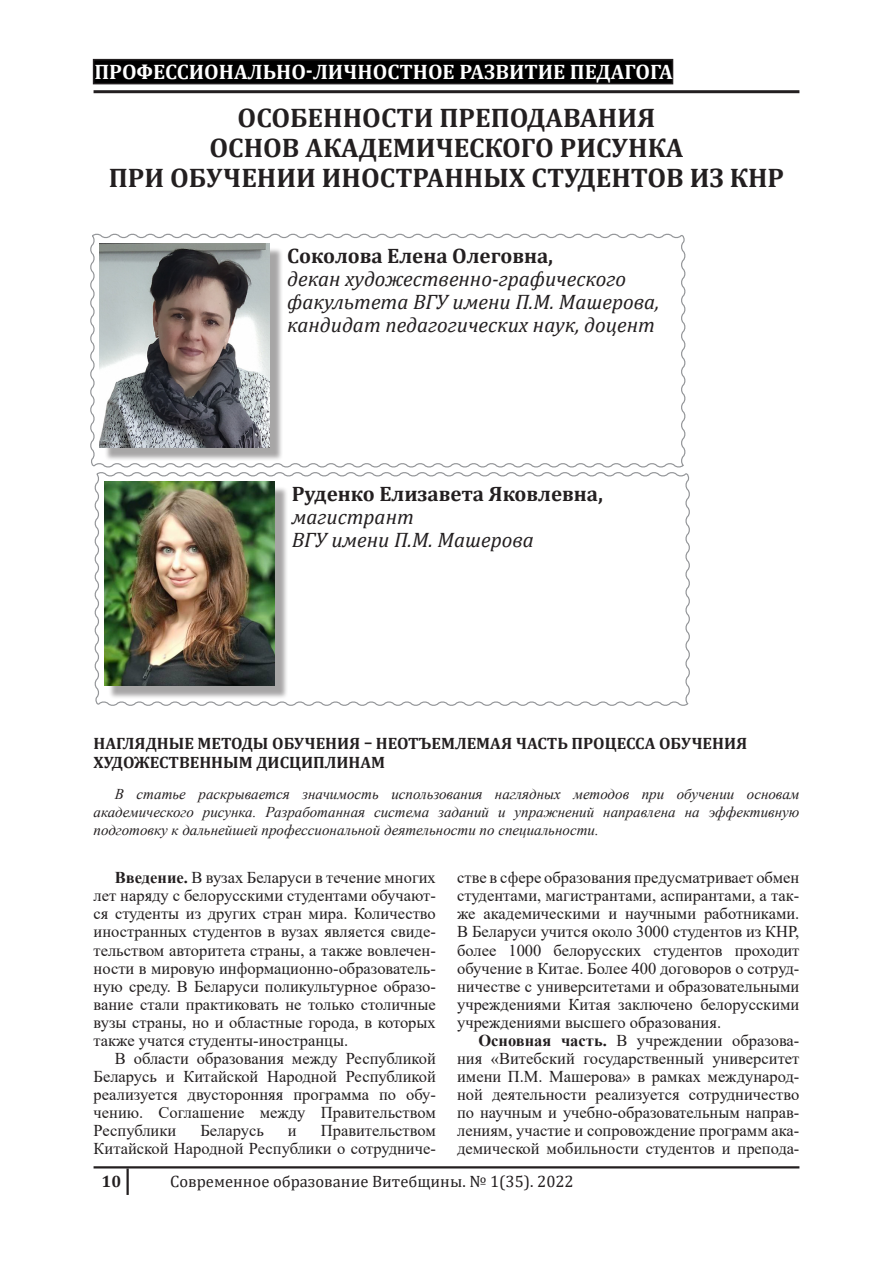
<style>
.page{position:relative;width:893px;height:1263px;background:#fff}
.page>*{position:absolute;margin:0;border:0;box-sizing:border-box;transform-origin:0 0}
.название_статьи{font:700 27px/29.7px "Cambria";color:#231f20;text-align:center}
.автор{font:italic 21px/23.1px "Cambria";color:#231f20}
.автор-2{font:700 21px "Cambria";color:#231f20}
.t1{font:700 21px "Cambria";color:#fff}
.основной_текст{font:16.5px/18.1px "Times New Roman";color:#231f20;text-align:justify}
.слоган{font:700 16.5px/19.8px "Cambria";color:#231f20}
.t2{font:16.5px "Cambria";color:#231f20}
.аннотация{font:italic 15px/18px "Times New Roman";color:#231f20;text-align:justify}
.s1{font-weight:700}
</style>
<div class="page">
<hr style="left:94px;top:90px;width:705px;height:3px;background:#231f20">
<hr style="left:94px;top:1166px;width:705px;height:2px;background:#231f20">
<hr style="left:126px;top:1168px;width:3px;height:27px;background:#231f20">
<div style="left:94px;top:60px;width:578px;height:24px;background:#000"></div>
<div style="left:93px;top:59px;width:580px;height:25px;border:2px solid #231f20"></div>
<svg style="left:90px;top:233px;width:596px;height:235px"></svg>
<div style="left:104px;top:248px;width:179px;height:213px;background:#231f20;opacity:.4"></div>
<img style="left:100px;top:243px;width:170px;height:204px">
<svg style="left:94px;top:472px;width:596px;height:234px"></svg>
<div style="left:108px;top:486px;width:180px;height:213px;background:#231f20;opacity:.4"></div>
<img style="left:104px;top:482px;width:170px;height:204px">
<p class="t1" style="left:94px;top:57px;width:580px">ПРОФЕССИОНАЛЬНО-ЛИЧНОСТНОЕ РАЗВИТИЕ ПЕДАГОГА</p>
<p class="название_статьи" style="left:109px;top:102px;width:677px">ОСОБЕННОСТИ ПРЕПОДАВАНИЯ<br>ОСНОВ АКАДЕМИЧЕСКОГО РИСУНКА<br>ПРИ ОБУЧЕНИИ ИНОСТРАННЫХ СТУДЕНТОВ ИЗ КНР</p>
<p class="автор-2" style="left:287px;top:241px;width:267px">Соколова Елена Олеговна,</p>
<p class="автор" style="left:287px;top:266px;width:374px">декан художественно-графического факультета ВГУ имени П.М. Машерова,</p>
<p class="автор" style="left:287px;top:312px;width:369px">кандидат педагогических наук, доцент</p>
<p class="автор-2" style="left:292px;top:479px;width:313px">Руденко Елизавета Яковлевна,</p>
<p class="автор" style="left:292px;top:505px;width:124px">магистрант</p>
<p class="автор" style="left:292px;top:528px;width:244px">ВГУ имени П.М. Машерова</p>
<p class="слоган" style="left:94px;top:732px;width:655px">НАГЛЯДНЫЕ МЕТОДЫ ОБУЧЕНИЯ – НЕОТЪЕМЛЕМАЯ ЧАСТЬ ПРОЦЕССА ОБУЧЕНИЯ<br>ХУДОЖЕСТВЕННЫМ ДИСЦИПЛИНАМ</p>
<p class="аннотация" style="left:94px;top:785px;width:707px;text-indent:21px">В статье раскрывается значимость использования наглядных методов при обучении основам академического рисунка. Разработанная система заданий и упражнений направлена на эффективную подготовку к дальнейшей профессиональной деятельности по специальности.</p>
<p class="основной_текст" style="left:94px;top:868px;width:344px;text-indent:21px"><span class="s1">Введение.</span> В вузах Беларуси в течение многих лет наряду с белорусскими студентами обучают&shy;ся студенты из других стран мира. Количество иностранных студентов в вузах является свиде&shy;тельством авторитета страны, а также вовлечен&shy;ности в мировую информационно-образователь&shy;ную среду. В Беларуси поликультурное образо&shy;вание стали практиковать не только столичные вузы страны, но и областные города, в которых также учатся студенты-иностранцы.</p>
<p class="основной_текст" style="left:94px;top:1049px;width:344px;text-indent:21px">В области образования между Республикой Беларусь и Китайской Народной Республикой реализуется двусторонняя программа по обу&shy;чению. Соглашение между Правительством Республики</p>
<p class="основной_текст" style="left:457px;top:868px;width:344px">стве в сфере образования предусматривает обмен студентами, магистрантами, аспирантами, а так&shy;же академическими и научными работниками.<br>В Беларуси учится около 3000 студентов из КНР, более 1000 белорусских студентов проходит обучение в Китае. Более 400 договоров о сотруд&shy;ничестве с университетами и образовательными учреждениями Китая заключено белорусскими учреждениями высшего образования.</p>
<p class="основной_текст" style="left:457px;top:1031px;width:344px;text-indent:21px"><span class="s1">Основная часть.</span> В учреждении образова&shy;ния «Витебский государственный университет имени П.М. Машерова» в рамках международ&shy;ной деятельности реализуется сотрудничество по научным и учебно-образовательным направ&shy;лениям, участие и сопровождение программ ака&shy;демической мобильности студентов и препода-</p>
<p class="основной_текст" style="left:94px;top:1121px;width:344px;text-align:right">Правительством<br>Китайской Народной Республики о сотрудниче-</p>
<p class="основной_текст" style="left:200px;top:1121px;width:65px">Беларусь</p>
<p class="основной_текст" style="left:288px;top:1121px;width:10px">и</p>
<p class="слоган" style="left:102px;top:1170px;width:21px">10</p>
<p class="t2" style="left:170px;top:1171px;width:405px">Современное образование Витебщины. № 1(35). 2022</p>
</div>
